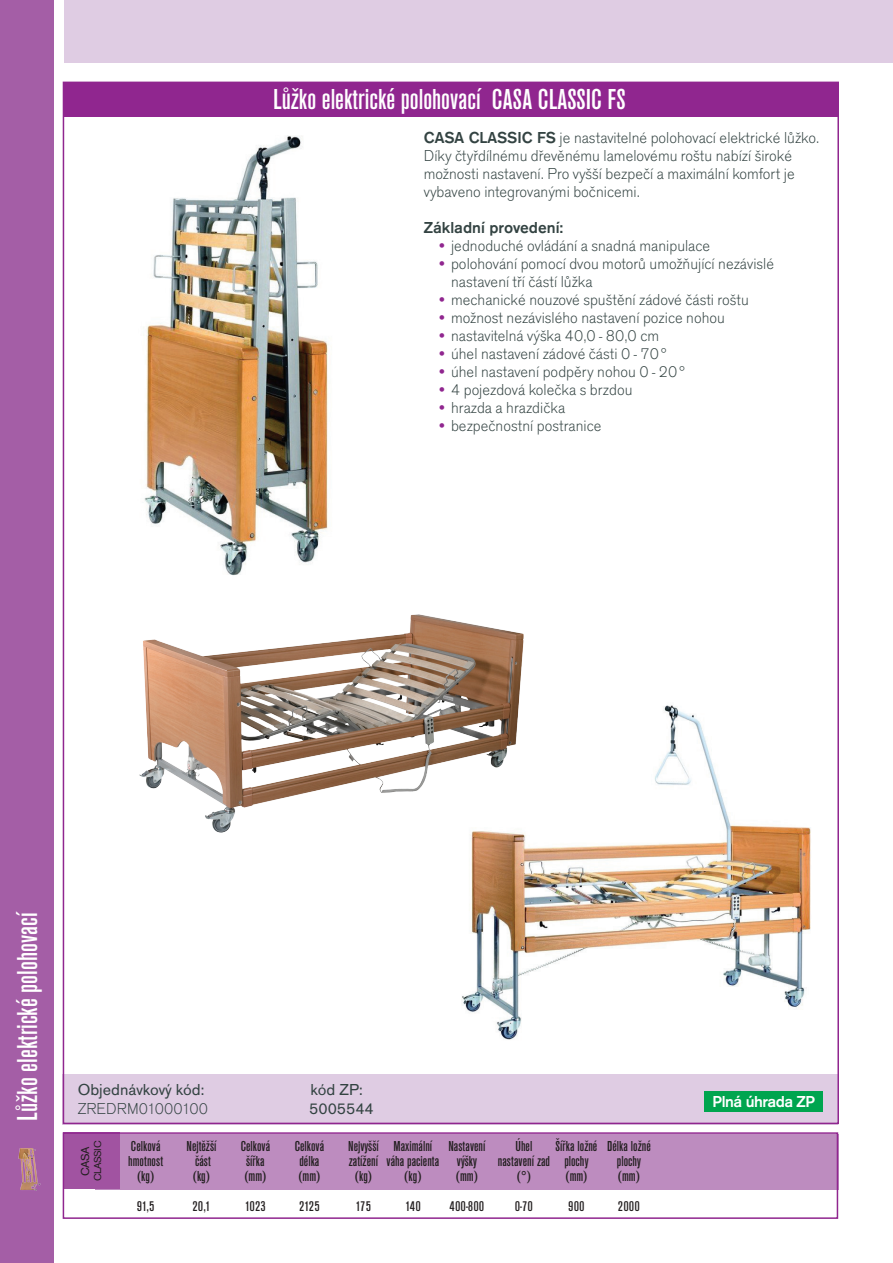
<style>
.page{position:relative;width:893px;height:1263px;background:#fff}
.page>*{position:absolute;margin:0;border:0;box-sizing:border-box;transform-origin:0 0}
.t1{font:500 condensed 30px "Accius TOT";color:#fff}
.t2{font:300 16.5px/18px "Accius TOT";color:#334342}
.t3{font:16.5px "Accius TOT";color:#334342}
.t4{font:500 16.5px "Accius TOT";color:#334342}
.t5{font:500 16.5px "Accius TOT";letter-spacing:-.03em;color:#fff}
.Plain_Text{font:500 condensed 15px "Accius TOT";color:#231f20}
.t6{font:12px "Accius TOT";color:#231f20}
.t7{font:10.5px "Accius TOT";letter-spacing:-.03em;color:#231f20}
.s1{font-weight:500}
.s2{color:#90268f}
</style>
<div class="page">
<div style="left:0;top:0;width:54px;height:1263px;background:#a45ea6"></div>
<div style="left:64px;top:0;width:829px;height:63px;background:#dfcce3"></div>
<img style="left:462px;top:705px;width:349px;height:335px">
<div style="left:63px;top:1074px;width:775px;height:50px;background:#dfcce3"></div>
<div style="left:63px;top:82px;width:775px;height:34px;background:#90268f"></div>
<div style="left:95px;top:1134px;width:743px;height:55px;background:#bd8cbf"></div>
<div style="left:63px;top:1132px;width:57px;height:57px;background:#a153a1"></div>
<div style="left:63px;top:1132px;width:775px;height:87px;border:2px solid #90268f"></div>
<img style="left:18px;top:1148px;width:23px;height:42px">
<img style="left:139px;top:614px;width:393px;height:224px">
<img style="left:144px;top:135px;width:185px;height:441px">
<div style="left:704px;top:1092px;width:119px;height:20px;background:#00a54f"></div>
<p class="t1" style="left:273px;top:83px;width:354px">Lůžko elektrické polohovací CASA CLASSIC FS</p>
<p class="t2" style="left:424px;top:128px;width:397px"><span class="s1">CASA CLASSIC FS</span> je nastavitelné polohovací elektrické lůžko.<br>Díky čtyřdílnému dřevěnému lamelovému roštu nabízí široké možnosti nastavení. Pro vyšší bezpečí a maximální komfort je vybaveno integrovanými bočnicemi.</p>
<p class="t4" style="left:424px;top:218px;width:141px">Základní provedení:</p>
<p class="t2" style="left:437px;top:236px;width:275px"><span class="s2">•</span> jednoduché ovládání a snadná manipulace</p>
<p class="t2" style="left:451px;top:254px;width:324px;text-indent:-14px"><span class="s2">•</span> polohování pomocí dvou motorů umožňující nezávislé nastavení tří částí lůžka</p>
<p class="t2" style="left:437px;top:290px;width:314px"><span class="s2">•</span> mechanické nouzové spuštění zádové části roštu</p>
<p class="t2" style="left:437px;top:308px;width:290px"><span class="s2">•</span> možnost nezávislého nastavení pozice nohou</p>
<p class="t2" style="left:437px;top:326px;width:224px"><span class="s2">•</span> nastavitelná výška 40,0 - 80,0 cm</p>
<p class="t2" style="left:437px;top:344px;width:233px"><span class="s2">•</span> úhel nastavení zádové části 0 - 70°</p>
<p class="t2" style="left:437px;top:362px;width:251px"><span class="s2">•</span> úhel nastavení podpěry nohou 0 - 20°</p>
<p class="t2" style="left:437px;top:380px;width:197px"><span class="s2">•</span> 4 pojezdová kolečka s brzdou</p>
<p class="t2" style="left:437px;top:398px;width:130px"><span class="s2">•</span> hrazda a hrazdička</p>
<p class="t2" style="left:437px;top:416px;width:166px"><span class="s2">•</span> bezpečnostní postranice</p>
<p class="t1" style="left:11px;top:1120px;width:210px;rotate:-90deg">Lůžko elektrické polohovací</p>
<p class="t3" style="left:78px;top:1080px;width:128px">Objednávkový kód:</p>
<p class="t3" style="left:311px;top:1080px;width:54px">kód ZP:</p>
<p class="t2" style="left:78px;top:1100px;width:132px">ZREDRM01000100</p>
<p class="t3" style="left:309px;top:1099px;width:66px">5005544</p>
<p class="t6" style="left:78px;top:1176px;width:31px;rotate:-90deg">CASA</p>
<p class="t7" style="left:92px;top:1181px;width:42px;rotate:-90deg">CLASSIC</p>
<p class="Plain_Text" style="left:131px;top:1138px;width:31px">Celková</p>
<p class="Plain_Text" style="left:186px;top:1138px;width:31px">Nejtěžší</p>
<p class="Plain_Text" style="left:241px;top:1138px;width:31px">Celková</p>
<p class="Plain_Text" style="left:295px;top:1138px;width:31px">Celková</p>
<p class="Plain_Text" style="left:348px;top:1138px;width:139px">Nejvyšší Maximální Nastavení</p>
<p class="Plain_Text" style="left:515px;top:1138px;width:18px">Úhel</p>
<p class="Plain_Text" style="left:555px;top:1138px;width:97px">Šířka ložné Délka ložné</p>
<p class="Plain_Text" style="left:128px;top:1153px;width:36px">hmotnost</p>
<p class="Plain_Text" style="left:195px;top:1153px;width:17px">část</p>
<p class="Plain_Text" style="left:246px;top:1153px;width:20px">šířka</p>
<p class="Plain_Text" style="left:299px;top:1153px;width:21px">délka</p>
<p class="Plain_Text" style="left:349px;top:1153px;width:130px">zatížení váha pacienta výšky</p>
<p class="Plain_Text" style="left:498px;top:1153px;width:92px">nastavení zad plochy</p>
<p class="Plain_Text" style="left:617px;top:1153px;width:26px">plochy</p>
<p class="Plain_Text" style="left:137px;top:1168px;width:19px">(kg)</p>
<p class="Plain_Text" style="left:193px;top:1168px;width:75px">(kg) (mm)</p>
<p class="Plain_Text" style="left:298px;top:1168px;width:75px">(mm) (kg)</p>
<p class="Plain_Text" style="left:404px;top:1168px;width:75px">(kg) (mm)</p>
<p class="Plain_Text" style="left:517px;top:1168px;width:15px">(°)</p>
<p class="Plain_Text" style="left:565px;top:1168px;width:76px">(mm) (mm)</p>
<p class="Plain_Text" style="left:137px;top:1198px;width:19px">91,5</p>
<p class="Plain_Text" style="left:192px;top:1198px;width:20px">20,1</p>
<p class="Plain_Text" style="left:245px;top:1198px;width:23px">1023</p>
<p class="Plain_Text" style="left:299px;top:1198px;width:22px">2125</p>
<p class="Plain_Text" style="left:356px;top:1198px;width:17px">175</p>
<p class="Plain_Text" style="left:405px;top:1198px;width:17px">140</p>
<p class="Plain_Text" style="left:449px;top:1198px;width:36px">400-800</p>
<p class="Plain_Text" style="left:515px;top:1198px;width:20px">0-70</p>
<p class="Plain_Text" style="left:568px;top:1198px;width:18px">900</p>
<p class="Plain_Text" style="left:618px;top:1198px;width:24px">2000</p>
<p class="t5" style="left:713px;top:1092px;width:104px">Plná úhrada ZP</p>
</div>
